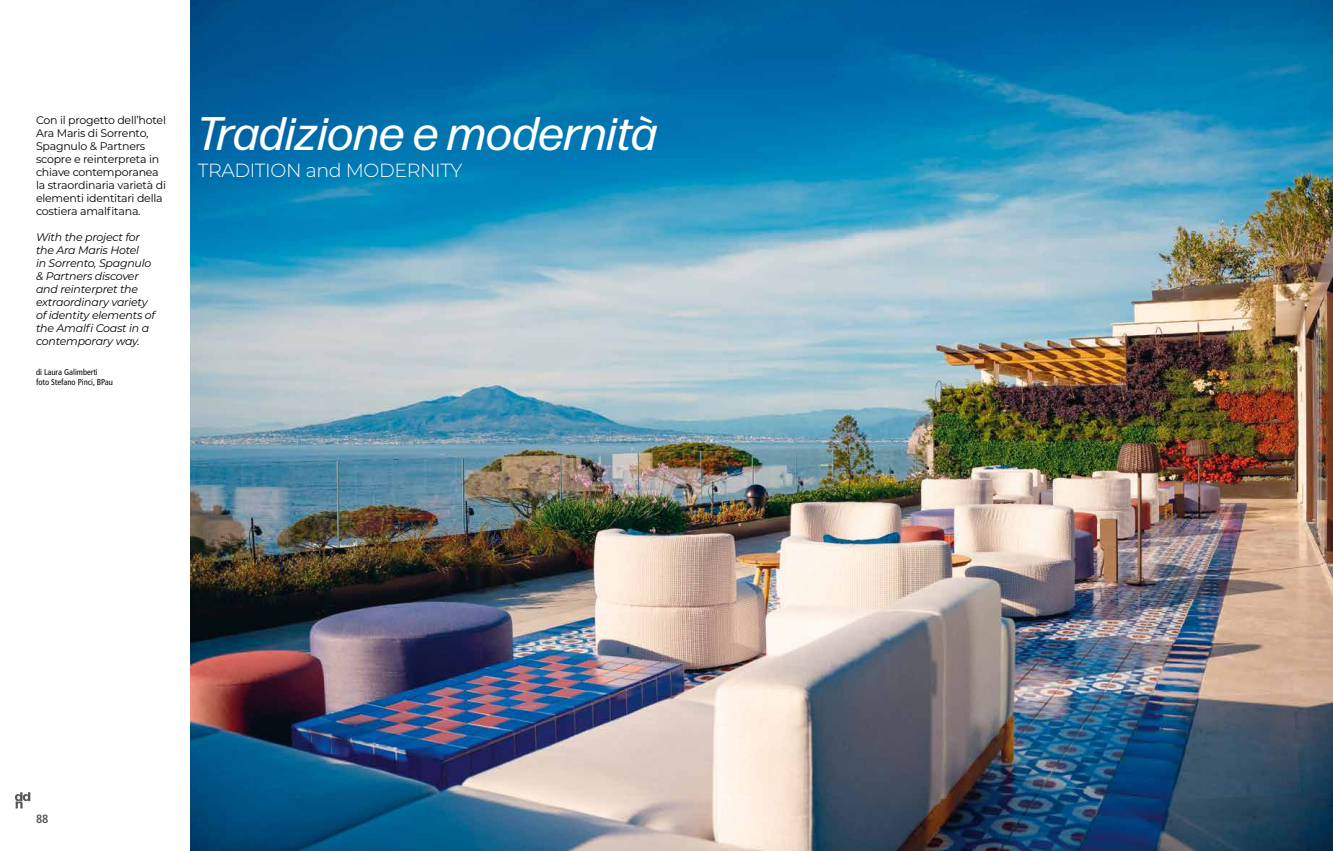
<style>
.page{position:relative;width:1333px;height:851px;background:#fff}
.page>*{position:absolute;margin:0;border:0;box-sizing:border-box;transform-origin:0 0}
.t1{font:italic 47px "Forma DJR Text";letter-spacing:.01em;color:#fff}
.t2{font:300 19px "Montserrat";letter-spacing:-.02em;color:#fff}
.t3{font:700 condensed 12px "Frutiger LT Std";color:#575756}
.t4{font:11px/13px "Montserrat";letter-spacing:-.02em;color:#000}
.t5{font:italic 11px/13px "Montserrat";letter-spacing:-.02em;color:#000}
.t6{font:condensed 8.5px/10px "Frutiger LT Std";color:#000}
</style>
<div class="page">
<svg style="left:15px;top:792px;width:15px;height:16px"></svg>
<img style="left:190px;top:0;width:476px;height:850px">
<img style="left:666px;top:0;width:666px;height:850px">
<svg style="left:1302px;top:792px;width:15px;height:16px"></svg>
<p class="t4" style="left:36px;top:113px;width:131px">Con il progetto dell’hotel<br>Ara Maris di Sorrento,<br>Spagnulo &amp; Partners scopre e reinterpreta in chiave contemporanea la straordinaria varietà di elementi identitari della costiera amalfitana.</p>
<p class="t5" style="left:36px;top:230px;width:121px">With the project for the Ara Maris Hotel<br>in Sorrento, Spagnulo &amp; Partners discover and reinterpret the extraordinary variety of identity elements of the Amalfi Coast in a contemporary way.</p>
<p class="t6" style="left:36px;top:367px;width:78px">di Laura Galimberti foto Stefano Pinci, BPau</p>
<h1 class="t1" style="left:198px;top:105px;width:461px">Tradizione e modernità</h1>
<h2 class="t2" style="left:198px;top:158px;width:266px">TRADITION and MODERNITY</h2>
<p class="t3" style="left:36px;top:811px;width:14px">88</p>
</div>
